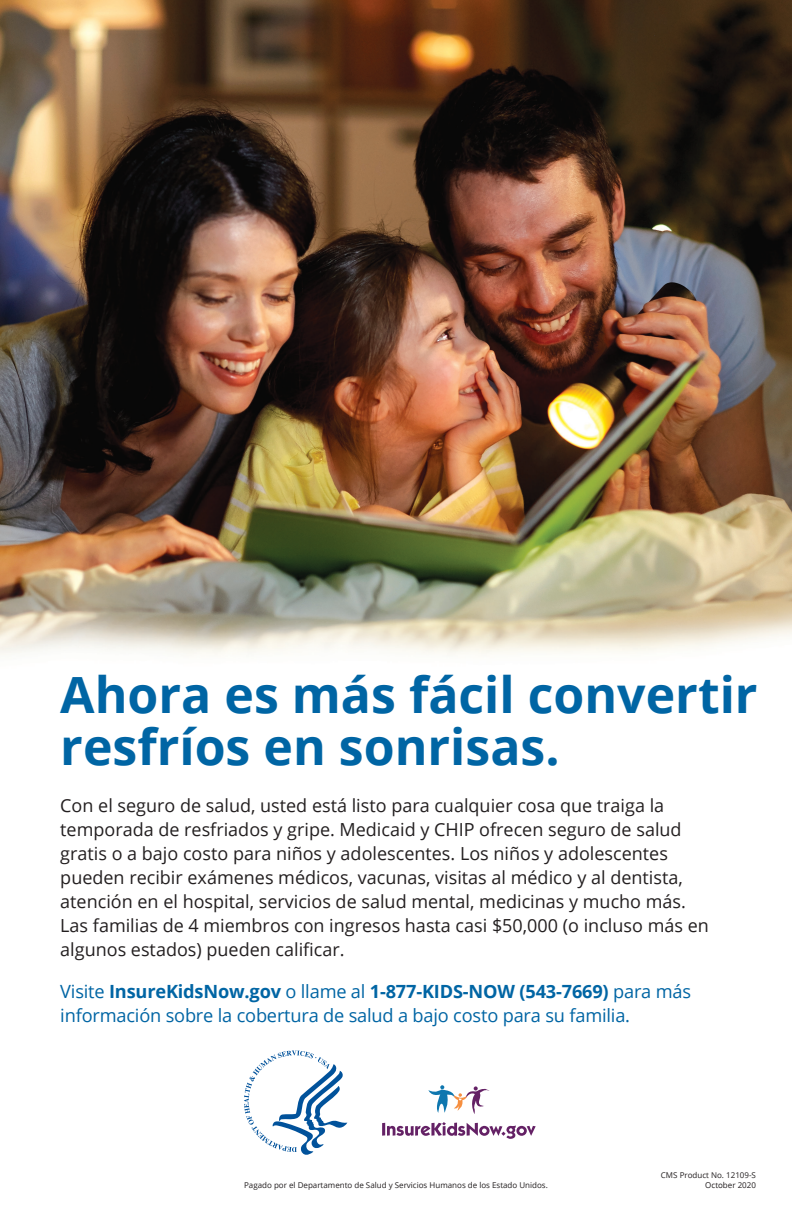
<style>
.page{position:relative;width:792px;height:1224px;background:#fff}
.page>*{position:absolute;margin:0;border:0;box-sizing:border-box;transform-origin:0 0}
.t1{font:700 50px/52px "Open Sans";color:#0065a4}
.t2{font:18.2px/24px "Open Sans";letter-spacing:-.01em;color:#0065a4}
.t3{font:18px/24px "Open Sans";color:#231f20}
.t4{font:8px "Open Sans";color:#231f20}
.s1{font-weight:700}
</style>
<div class="page">
<img style="left:0;top:0;width:792px;height:655px">
<svg style="left:428px;top:1085px;width:61px;height:29px"></svg>
<svg style="left:382px;top:1122px;width:154px;height:17px"></svg>
<svg style="left:244px;top:1050px;width:103px;height:105px"></svg>
<h1 class="t1" style="left:60px;top:668px;width:699px">Ahora es más fácil convertir resfríos en sonrisas.</h1>
<p class="t3" style="left:60px;top:793px;width:650px">Con el seguro de salud, usted está listo para cualquier cosa que traiga la temporada de resfriados y gripe. Medicaid y CHIP ofrecen seguro de salud gratis o a bajo costo para niños y adolescentes. Los niños y adolescentes pueden recibir exámenes médicos, vacunas, visitas al médico y al dentista, atención en el hospital, servicios de salud mental, medicinas y mucho más.<br>Las familias de 4 miembros con ingresos hasta casi $50,000 (o incluso más en algunos estados) pueden calificar.</p>
<p class="t2" style="left:60px;top:979px;width:632px">Visite <span class="s1">InsureKidsNow.gov</span> o llame al <span class="s1">1-877-KIDS-NOW (543-7669)</span> para más información sobre la cobertura de salud a bajo costo para su familia.</p>
<p class="t4" style="left:661px;top:1170px;width:97px">CMS Product No. 12109-S</p>
<p class="t4" style="left:244px;top:1180px;width:305px">Pagado por el Departamento de Salud y Servicios Humanos de los Estado Unidos.</p>
<p class="t4" style="left:705px;top:1181px;width:52px">October 2020</p>
</div>
